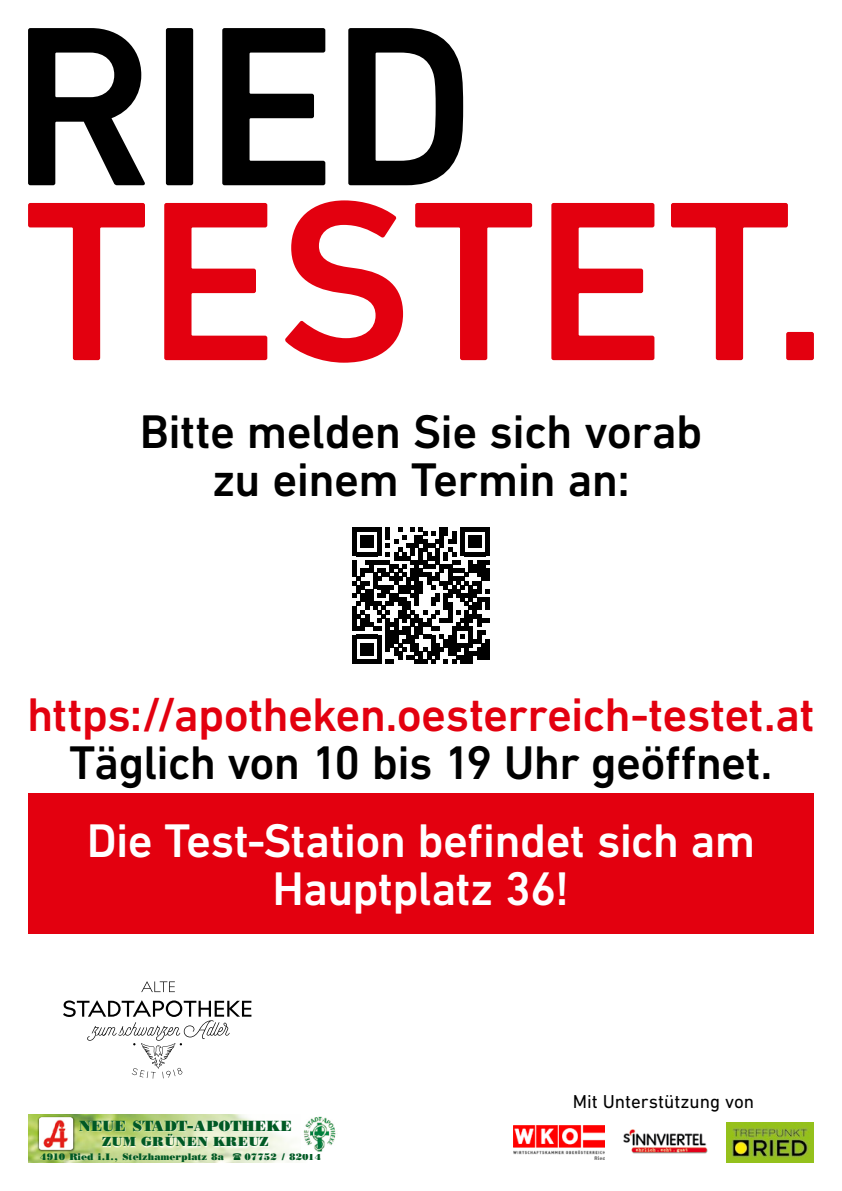
<style>
.page{position:relative;width:842px;height:1191px;background:#fff}
.page>*{position:absolute;margin:0;border:0;box-sizing:border-box;transform-origin:0 0}
.t1{font:500 48px/48px "DIN Next LT Pro";letter-spacing:-.015em;color:#000;text-align:center}
.t2{font:500 48px/48px "DIN Next LT Pro";letter-spacing:-.015em;color:#fff;text-align:center}
.t3{font:500 48px "DIN Next LT Pro";letter-spacing:-.015em;color:#e3000f}
.t4{font:19px "DIN Next LT Pro";color:#000}
.t5{font:700 14.5px "Poster Bodoni";letter-spacing:.01em;color:#005924}
.t6{font:13.2px "Poster Bodoni BT";letter-spacing:.03em;color:#005924}
.t7{font:700 9.2px "Poster Bodoni";color:#005924}
</style>
<div class="page">
<img style="left:726px;top:1122px;width:88px;height:40px">
<img style="left:513px;top:1125px;width:91px;height:34px">
<svg style="left:141px;top:981px;width:34px;height:11px"></svg>
<svg style="left:63px;top:1000px;width:188px;height:78px"></svg>
<img style="left:28px;top:1114px;width:270px;height:48px">
<div style="left:80px;top:1120px;width:212px;height:27px;background:#fff;opacity:.75"></div>
<div style="left:38px;top:1115px;width:38px;height:37px;background:#000;opacity:.75"></div>
<div style="left:39px;top:1117px;width:34px;height:32px;background:#fff;border-radius:3px"></div>
<img style="left:39px;top:1117px;width:32px;height:32px">
<img style="left:303px;top:1116px;width:33px;height:36px">
<img style="left:623px;top:1129px;width:85px;height:25px">
<svg style="left:352px;top:527px;width:137px;height:137px"></svg>
<svg style="left:28px;top:200px;width:786px;height:163px"></svg>
<svg style="left:28px;top:28px;width:435px;height:157px;fill:#030303"></svg>
<div style="left:28px;top:793px;width:786px;height:140px;background:#e3000f"></div>
<svg style="left:233px;top:1153px;width:8px;height:6px"></svg>
<p class="t1" style="left:140px;top:407px;width:564px">Bitte melden Sie sich vorab zu einem Termin an:</p>
<p class="t3" style="left:27px;top:686px;width:789px">https://apotheken.oesterreich-testet.at</p>
<p class="t1" style="left:69px;top:738px;width:705px">Täglich von 10 bis 19 Uhr geöffnet.</p>
<p class="t2" style="left:87px;top:816px;width:670px">Die Test-Station befindet sich am<br>Hauptplatz 36!</p>
<p class="t5" style="left:79px;top:1116px;width:214px">Neue Stadt-apotheke</p>
<p class="t6" style="left:102px;top:1133px;width:168px">ZUM GRÜNEN KREUZ</p>
<p class="t7" style="left:40px;top:1151px;width:185px">4910 Ried i.I., Stelzhamerplatz 8a</p>
<p class="t7" style="left:244px;top:1151px;width:78px">07752 / 82014</p>
<p class="t4" style="left:573px;top:1091px;width:183px">Mit Unterstützung von</p>
</div>
